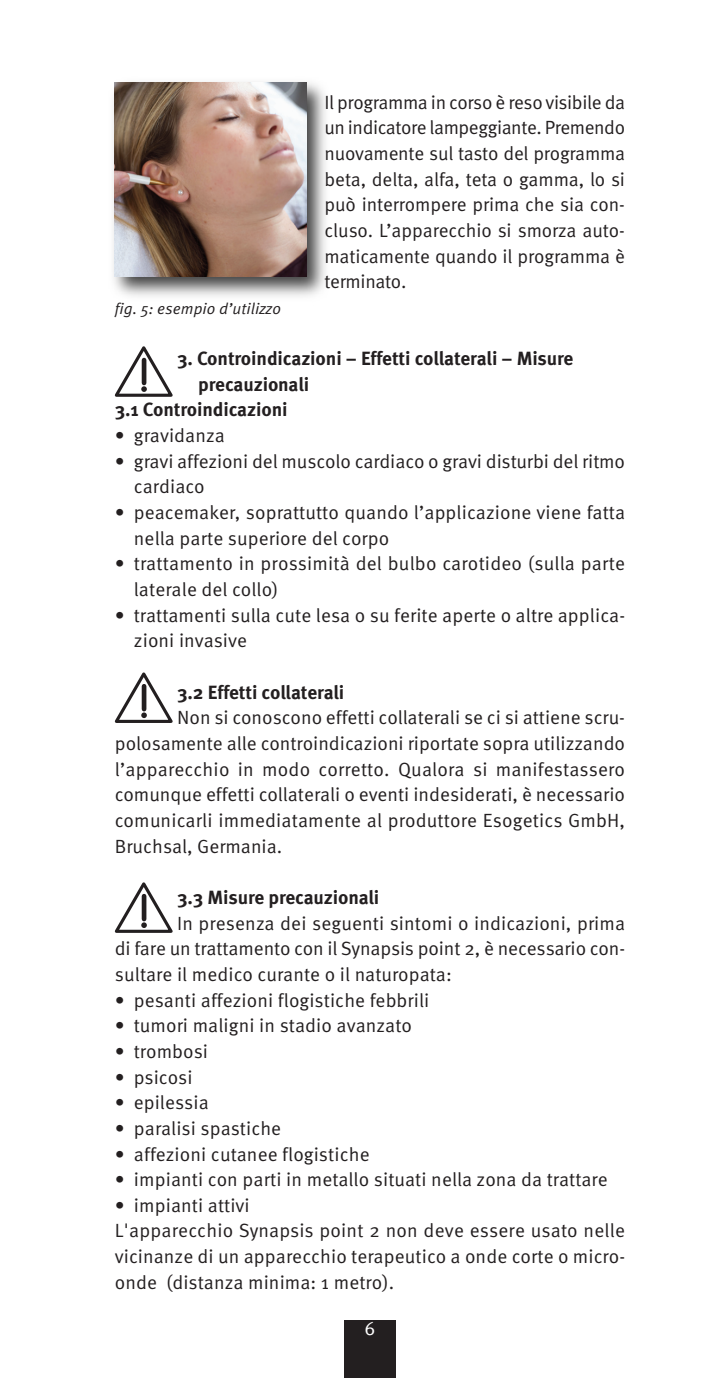
<style>
.page{position:relative;width:708px;height:1378px;background:#fff}
.page>*{position:absolute;margin:0;border:0;box-sizing:border-box;transform-origin:0 0}
.t1{font:19.12px/25.7px "Meta OT";letter-spacing:.005em;color:#231f20;text-align:justify}
.t2{font:700 19.12px "Meta OT";letter-spacing:-.005em;color:#231f20}
.t3{font:19.12px "Meta OT";color:#fff}
.t4{font:italic 15.75px "Meta OT";letter-spacing:.005em;color:#231f20}
</style>
<div class="page">
<div style="left:344px;top:1320px;width:51px;height:58px;background:#231f20"></div>
<img style="left:113px;top:82px;width:213px;height:215px">
<img style="left:115px;top:83px;width:191px;height:193px">
<svg style="left:115px;top:346px;width:58px;height:51px"></svg>
<hr style="left:142px;top:360px;width:4px;height:23px;background:#231f20">
<svg style="left:115px;top:882px;width:58px;height:51px"></svg>
<hr style="left:142px;top:896px;width:4px;height:23px;background:#231f20">
<svg style="left:115px;top:672px;width:58px;height:51px"></svg>
<hr style="left:142px;top:686px;width:4px;height:23px;background:#231f20">
<p class="t1" style="left:324px;top:91px;width:302px">Il programma in corso è reso visibile da un indicatore lampeggiante. Premendo nuovamente sul tasto del programma beta, delta, alfa, teta o gamma, lo si può interrompere prima che sia con&shy;cluso. L’apparecchio si smorza auto&shy;maticamente quando il programma è terminato.</p>
<p class="t4" style="left:115px;top:302px;width:168px">fig. 5: esempio d’utilizzo</p>
<p class="t2" style="left:177px;top:351px;width:398px">3. Controindicazioni – Effetti collaterali – Misure</p>
<p class="t2" style="left:198px;top:377px;width:113px">precauzionali</p>
<p class="t2" style="left:115px;top:402px;width:174px">3.1 Controindicazioni</p>
<p class="t1" style="left:115px;top:424px;width:112px">• gravidanza</p>
<p class="t1" style="left:134px;top:450px;width:493px;text-indent:-19px">• gravi affezioni del muscolo cardiaco o gravi disturbi del ritmo cardiaco</p>
<p class="t1" style="left:134px;top:501px;width:493px;text-indent:-19px">• peacemaker, soprattutto quando l’applicazione viene fatta nella parte superiore del corpo</p>
<p class="t1" style="left:134px;top:552px;width:493px;text-indent:-19px">• trattamento in prossimità del bulbo carotideo (sulla parte laterale del collo)</p>
<p class="t1" style="left:134px;top:604px;width:493px;text-indent:-19px">• trattamenti sulla cute lesa o su ferite aperte o altre applica&shy;zioni invasive</p>
<p class="t2" style="left:177px;top:684px;width:169px">3.2 Effetti collaterali</p>
<p class="t1" style="left:115px;top:706px;width:512px;text-indent:62px">Non si conoscono effetti collaterali se ci si attiene scru&shy;polosamente alle controindicazioni riportate sopra utilizzando l’apparecchio in modo corretto. Qualora si manifestassero comunque effetti collaterali o eventi indesiderati, è necessario comunicarli immediatamente al produttore Esogetics GmbH, Bruchsal, Germania.</p>
<p class="t2" style="left:177px;top:890px;width:204px">3.3 Misure precauzionali</p>
<p class="t1" style="left:115px;top:911px;width:512px;text-indent:62px">In presenza dei seguenti sintomi o indicazioni, prima di fare un trattamento con il Synapsis point 2, è necessario con&shy;sultare il medico curante o il naturopata:</p>
<p class="t1" style="left:115px;top:988px;width:316px">• pesanti affezioni flogistiche febbrili</p>
<p class="t1" style="left:115px;top:1014px;width:299px">• tumori maligni in stadio avanzato</p>
<p class="t1" style="left:115px;top:1040px;width:95px">• trombosi</p>
<p class="t1" style="left:115px;top:1065px;width:79px">• psicosi</p>
<p class="t1" style="left:115px;top:1091px;width:95px">• epilessia</p>
<p class="t1" style="left:115px;top:1117px;width:168px">• paralisi spastiche</p>
<p class="t1" style="left:115px;top:1142px;width:256px">• affezioni cutanee flogistiche</p>
<p class="t1" style="left:115px;top:1168px;width:495px">• impianti con parti in metallo situati nella zona da trattare</p>
<p class="t1" style="left:115px;top:1193px;width:136px">• impianti attivi</p>
<p class="t1" style="left:115px;top:1219px;width:512px">L'apparecchio Synapsis point 2 non deve essere usato nelle vicinanze di un apparecchio terapeutico a onde corte o micro&shy;onde (distanza minima: 1 metro).</p>
<p class="t3" style="left:364px;top:1321px;width:12px">6</p>
</div>
